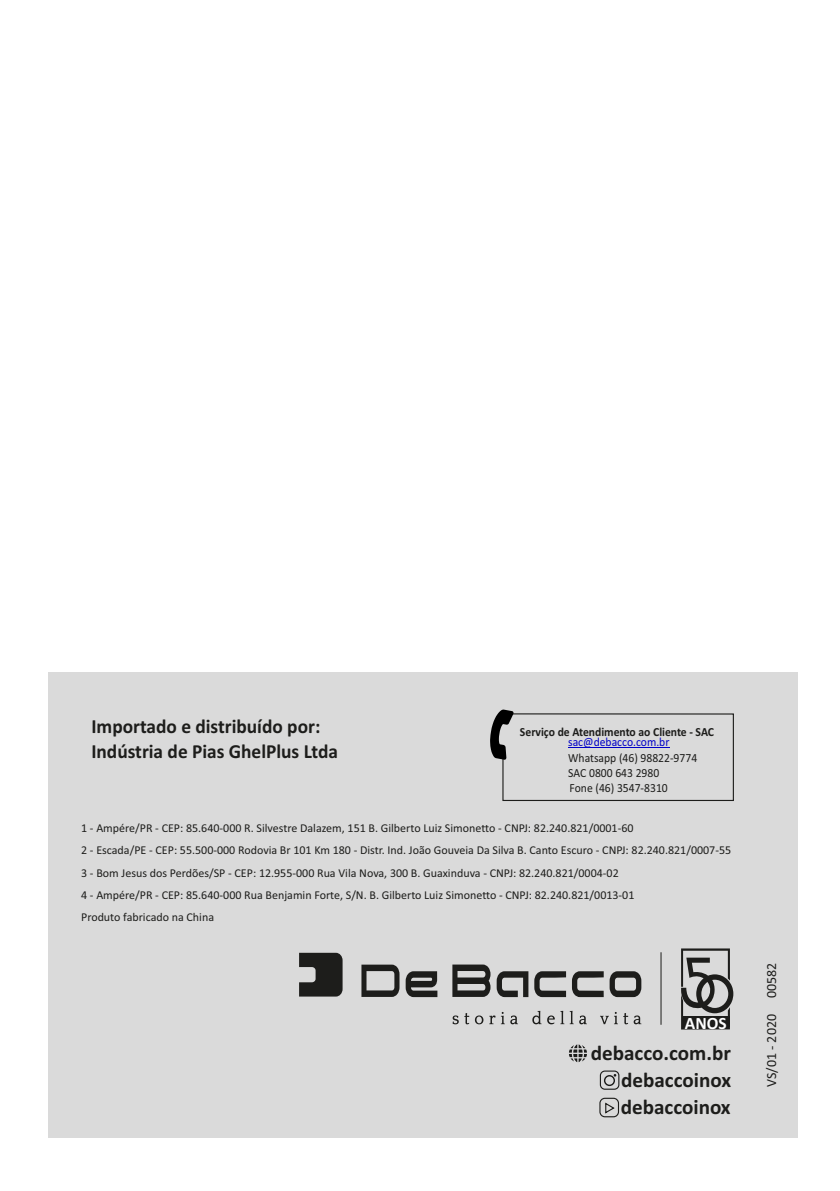
<style>
.page{position:relative;width:840px;height:1191px;background:#fff}
.page>*{position:absolute;margin:0;border:0;box-sizing:border-box;transform-origin:0 0}
.t1{font:700 21.2px/26.4px "Calibri";color:#1d1d1b}
.t2{font:700 20px "Calibri";color:#1d1d1b}
.t3{font:700 17.2px "Calibri";color:#fff}
.t4{font:14px "Calibri";color:#1d1d1b}
.t5{font:12.4px/15.2px "Calibri";color:#1d1d1b;scale:.94 1}
.t6{font:700 12.4px "Calibri";color:#1d1d1b;scale:.94 1}
.t7{font:12.4px "Calibri";color:#0000c8;scale:.94 1}
.t8{font:12px/22.2px "Calibri";color:#1d1d1b}
</style>
<div class="page">
<div style="left:48px;top:672px;width:749px;height:465px;background:#dadada"></div>
<svg style="left:490px;top:709px;width:244px;height:92px"></svg>
<svg style="left:569px;top:1044px;width:17px;height:18px"></svg>
<div style="left:599px;top:1070px;width:20px;height:19px;border:1px solid #1d1d1b;border-radius:4px"></div>
<div style="left:603px;top:1075px;width:11px;height:11px;border:1px solid #1d1d1b;border-radius:50%"></div>
<div style="left:599px;top:1097px;width:19px;height:20px;border:1px solid #1d1d1b;border-radius:5px"></div>
<svg style="left:605px;top:1102px;width:9px;height:12px"></svg>
<svg style="left:361px;top:964px;width:38px;height:33px"></svg>
<svg style="left:405px;top:971px;width:32px;height:26px"></svg>
<svg style="left:452px;top:964px;width:38px;height:33px"></svg>
<svg style="left:572px;top:971px;width:31px;height:26px"></svg>
<svg style="left:534px;top:971px;width:31px;height:26px"></svg>
<svg style="left:496px;top:971px;width:32px;height:26px"></svg>
<svg style="left:609px;top:971px;width:32px;height:26px"></svg>
<svg style="left:299px;top:952px;width:43px;height:44px;background:#3a3a38"></svg>
<svg style="left:452px;top:1015px;width:6px;height:9px"></svg>
<svg style="left:464px;top:1013px;width:19px;height:11px"></svg>
<svg style="left:489px;top:1012px;width:15px;height:12px"></svg>
<svg style="left:510px;top:1015px;width:7px;height:9px"></svg>
<svg style="left:532px;top:1010px;width:9px;height:14px"></svg>
<svg style="left:547px;top:1015px;width:7px;height:9px"></svg>
<svg style="left:560px;top:1010px;width:13px;height:14px"></svg>
<svg style="left:579px;top:1015px;width:7px;height:9px"></svg>
<svg style="left:600px;top:1012px;width:17px;height:12px"></svg>
<svg style="left:623px;top:1013px;width:4px;height:11px"></svg>
<svg style="left:633px;top:1015px;width:8px;height:9px"></svg>
<svg style="left:681px;top:948px;width:52px;height:81px"></svg>
<hr style="left:660px;top:952px;width:1px;height:72px;background:#1d1d1b">
<div style="left:681px;top:1016px;width:47px;height:11px;background:#1d1d1b"></div>
<h2 class="t2" style="left:91px;top:718px;width:230px">Importado e distribuído por:</h2>
<p class="t6" style="left:519px;top:726px;width:208px">Serviço de Atendimento ao Cliente - SAC</p>
<h2 class="t2" style="left:91px;top:742px;width:248px">Indústria de Pias GhelPlus Ltda</h2>
<p class="t7" style="left:568px;top:737px;width:109px">sac@debacco.com.br</p>
<p class="t5" style="left:568px;top:751px;width:139px">Whatsapp (46) 98822-9774<br>SAC 0800 643 2980<br>Fone (46) 3547-8310</p>
<p class="t8" style="left:81px;top:818px;width:651px">1 - Ampére/PR - CEP: 85.640-000 R. Silvestre Dalazem, 151 B. Gilberto Luiz Simonetto - CNPJ: 82.240.821/0001-60<br>2 - Escada/PE - CEP: 55.500-000 Rodovia Br 101 Km 180 - Distr. Ind. João Gouveia Da Silva B. Canto Escuro - CNPJ: 82.240.821/0007-55<br>3 - Bom Jesus dos Perdões/SP - CEP: 12.955-000 Rua Vila Nova, 300 B. Guaxinduva - CNPJ: 82.240.821/0004-02<br>4 - Ampére/PR - CEP: 85.640-000 Rua Benjamin Forte, S/N. B. Gilberto Luiz Simonetto - CNPJ: 82.240.821/0013-01<br>Produto fabricado na China</p>
<h3 class="t3" style="left:684px;top:1015px;width:43px">ANOS</h3>
<h1 class="t1" style="left:590px;top:1042px;width:142px">debacco.com.br</h1>
<h1 class="t1" style="left:620px;top:1068px;width:112px">debaccoinox debaccoinox</h1>
<p class="t4" style="left:765px;top:1087px;width:126px;rotate:-90deg">VS/01 - 2020 00582</p>
</div>
